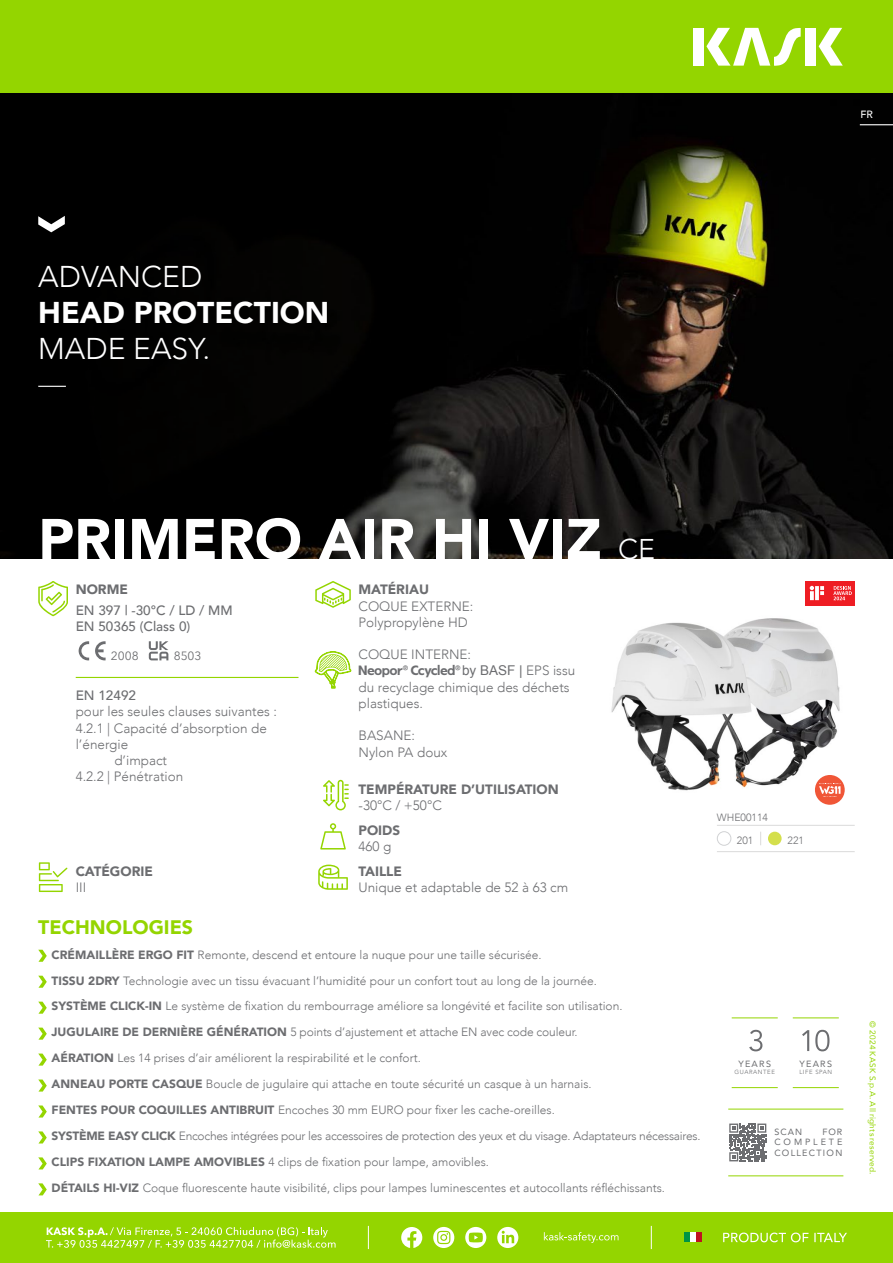
<style>
.page{position:relative;width:893px;height:1263px;background:#fff}
.page>*{position:absolute;margin:0;border:0;box-sizing:border-box;transform-origin:0 0}
.t1{font:900 57px "Avenir";color:#fff}
.t2{font:300 30px "Avenir";color:#fff}
.t3{font:900 30px "Avenir";color:#fff}
.t4{font:900 19.5px "Avenir";color:#94d500}
.t5{font:300 13.5px/16.2px "Avenir";color:#6c6d70}
.t6{font:900 13.5px "Avenir";color:#6c6d70}
.t7{font:500 13.5px/16.2px "Avenir";color:#6c6d70}
.t8{font:13.5px "VVDS Fifties Exp Med";color:#6c6d70;scale:1.05 1}
.t9{font:300 12px/26px "Avenir";color:#6c6d70}
.t10{font:300 12px "Avenir";letter-spacing:-.02em;color:#6c6d70}
.t11{font:12px "Avenir Next";color:#6c6d70}
.t12{font:300 10.5px "Avenir";color:#6c6d70}
.t13{font:500 10.5px "Avenir";color:#fff}
.t14{font:9px/10.8px "Avenir";letter-spacing:.14em;color:#6c6d70;text-align:justify}
.t15{font:8.25px "Avenir";letter-spacing:.025em;color:#94d500}
.t16{font:300 6px "Avenir";letter-spacing:.1em;color:#6c6d70}
.s1{font-weight:300;font-size:28.5px}
.s2{font-family:"Arial"}
.s3{font-family:"Avenir";font-weight:300}
.s4{font-weight:900}
</style>
<div class="page">
<div style="left:0;top:1212px;width:893px;height:51px;background:#94d500"></div>
<div style="left:0;top:0;width:893px;height:94px;background:#94d500"></div>
<div style="left:693px;top:28px;width:11px;height:38px;background:#fff"></div>
<div style="left:805px;top:28px;width:11px;height:38px;background:#fff"></div>
<svg style="left:819px;top:28px;width:24px;height:38px"></svg>
<svg style="left:706px;top:28px;width:95px;height:38px"></svg>
<svg style="left:368px;top:1226px;width:1px;height:23px"></svg>
<svg style="left:651px;top:1226px;width:1px;height:23px"></svg>
<div style="left:684px;top:1233px;width:6px;height:9px;background:#009445"></div>
<div style="left:690px;top:1233px;width:6px;height:9px;background:#fff"></div>
<div style="left:696px;top:1233px;width:6px;height:9px;background:#bf1221"></div>
<svg style="left:723px;top:1232px;width:124px;height:10px"></svg>
<svg style="left:433px;top:1227px;width:21px;height:21px"></svg>
<svg style="left:465px;top:1227px;width:21px;height:21px"></svg>
<svg style="left:497px;top:1227px;width:21px;height:21px"></svg>
<svg style="left:401px;top:1227px;width:21px;height:21px"></svg>
<svg style="left:544px;top:1232px;width:74px;height:11px"></svg>
<svg style="left:46px;top:1227px;width:290px;height:21px"></svg>
<img style="left:611px;top:618px;width:234px;height:187px">
<img style="left:446px;top:94px;width:447px;height:465px">
<hr style="left:860px;top:124px;width:33px;height:1px;background:#fff">
<svg style="left:149px;top:641px;width:19px;height:19px"></svg>
<svg style="left:79px;top:641px;width:10px;height:19px"></svg>
<svg style="left:95px;top:641px;width:11px;height:19px"></svg>
<hr style="left:76px;top:677px;width:222px;height:1px;background:#94d500">
<svg style="left:38px;top:950px;width:9px;height:12px"></svg>
<svg style="left:38px;top:1079px;width:9px;height:12px"></svg>
<svg style="left:38px;top:1002px;width:9px;height:12px"></svg>
<svg style="left:38px;top:1183px;width:9px;height:12px"></svg>
<svg style="left:38px;top:1131px;width:9px;height:12px"></svg>
<svg style="left:38px;top:976px;width:9px;height:12px"></svg>
<svg style="left:38px;top:1027px;width:9px;height:13px"></svg>
<svg style="left:38px;top:1105px;width:9px;height:12px"></svg>
<div style="left:0;top:94px;width:446px;height:465px;background:#000"></div>
<svg style="left:38px;top:216px;width:27px;height:16px"></svg>
<svg style="left:38px;top:386px;width:28px;height:1px"></svg>
<svg style="left:38px;top:1053px;width:9px;height:12px"></svg>
<svg style="left:38px;top:1157px;width:9px;height:12px"></svg>
<svg style="left:749px;top:1030px;width:13px;height:21px"></svg>
<hr style="left:732px;top:1017px;width:46px;height:1px;background:#94d500">
<hr style="left:732px;top:1087px;width:46px;height:1px;background:#94d500">
<hr style="left:793px;top:1017px;width:46px;height:1px;background:#94d500">
<hr style="left:793px;top:1087px;width:46px;height:1px;background:#94d500">
<svg style="left:815px;top:1030px;width:14px;height:21px"></svg>
<svg style="left:802px;top:1030px;width:7px;height:21px"></svg>
<hr style="left:728px;top:1109px;width:115px;height:1px;background:#94d500">
<hr style="left:728px;top:1175px;width:115px;height:1px;background:#94d500">
<svg style="left:729px;top:1123px;width:37px;height:38px"></svg>
<div style="left:717px;top:831px;width:14px;height:15px;border:1px solid #d1d2d4;border-radius:50%"></div>
<div style="left:768px;top:832px;width:14px;height:13px;background:#d4df4c;border-radius:50%"></div>
<hr style="left:717px;top:825px;width:138px;height:1px;background:#dadada">
<hr style="left:717px;top:851px;width:138px;height:1px;background:#dadada">
<svg style="left:760px;top:832px;width:1px;height:13px"></svg>
<svg style="left:318px;top:865px;width:30px;height:25px"></svg>
<svg style="left:38px;top:581px;width:30px;height:35px"></svg>
<svg style="left:315px;top:581px;width:36px;height:27px"></svg>
<svg style="left:320px;top:823px;width:26px;height:26px"></svg>
<svg style="left:39px;top:862px;width:28px;height:30px"></svg>
<svg style="left:323px;top:780px;width:26px;height:30px"></svg>
<div style="left:805px;top:581px;width:24px;height:24px;background:#ee1d23"></div>
<svg style="left:810px;top:586px;width:4px;height:14px"></svg>
<svg style="left:815px;top:586px;width:4px;height:14px"></svg>
<svg style="left:820px;top:586px;width:4px;height:9px"></svg>
<div style="left:830px;top:581px;width:25px;height:24px;background:#ee1d23"></div>
<svg style="left:833px;top:586px;width:19px;height:14px"></svg>
<div style="left:815px;top:775px;width:30px;height:30px;background:#f05637;border-radius:50%"></div>
<svg style="left:819px;top:783px;width:22px;height:14px"></svg>
<svg style="left:314px;top:651px;width:38px;height:38px"></svg>
<h2 class="t2" style="left:38px;top:259px;width:165px">ADVANCED</h2>
<h2 class="t3" style="left:38px;top:287px;width:293px">HEAD PROTECTION</h2>
<h2 class="t2" style="left:38px;top:331px;width:174px">MADE EASY.</h2>
<p class="t13" style="left:860px;top:105px;width:14px">FR</p>
<h1 class="t1" style="left:38px;top:491px;width:618px">PRIMERO AIR HI VIZ <span class="s1">CE</span></h1>
<p class="t6" style="left:76px;top:578px;width:54px">NORME</p>
<p class="t7" style="left:76px;top:601px;width:158px">EN 397 | -30°C / LD / MM<br>EN 50365 (Class 0)</p>
<p class="t11" style="left:111px;top:646px;width:29px">2008</p>
<p class="t11" style="left:174px;top:646px;width:29px">8503</p>
<p class="t7" style="left:76px;top:687px;width:62px">EN 12492</p>
<p class="t5" style="left:76px;top:704px;width:203px">pour les seules clauses suivantes :</p>
<p class="t5" style="left:76px;top:720px;width:193px">4.2.1 | Capacité d’absorption de</p>
<p class="t5" style="left:76px;top:736px;width:54px">l’énergie</p>
<p class="t5" style="left:114px;top:752px;width:54px">d’impact</p>
<p class="t5" style="left:76px;top:768px;width:109px">4.2.2 | Pénétration</p>
<p class="t6" style="left:76px;top:859px;width:79px">CATÉGORIE</p>
<p class="t5" style="left:76px;top:879px;width:12px">III</p>
<h3 class="t4" style="left:38px;top:910px;width:156px">TECHNOLOGIES</h3>
<p class="t6" style="left:359px;top:578px;width:72px">MATÉRIAU</p>
<p class="t5" style="left:359px;top:598px;width:116px">COQUE EXTERNE:<br>Polypropylène HD</p>
<p class="t5" style="left:359px;top:646px;width:114px">COQUE INTERNE:</p>
<p class="t8" style="left:359px;top:663px;width:208px">Neopor<sup>®</sup> Ccycled<sup>®</sup> <span class="s2">by BASF |</span> <span class="s3">EPS issu</span></p>
<p class="t5" style="left:359px;top:679px;width:213px">du recyclage chimique des déchets plastiques.</p>
<p class="t5" style="left:359px;top:727px;width:90px">BASANE:<br>Nylon PA doux</p>
<p class="t6" style="left:358px;top:778px;width:202px">TEMPÉRATURE D’UTILISATION</p>
<p class="t5" style="left:358px;top:798px;width:85px">-30°C / +50°C</p>
<p class="t6" style="left:359px;top:819px;width:43px">POIDS</p>
<p class="t5" style="left:359px;top:838px;width:34px">460 g</p>
<p class="t6" style="left:359px;top:859px;width:45px">TAILLE</p>
<p class="t5" style="left:359px;top:879px;width:211px">Unique et adaptable de 52 à 63 cm</p>
<p class="t9" style="left:52px;top:941px;width:547px"><span class="s4">CRÉMAILLÈRE ERGO FIT</span> Remonte, descend et entoure la nuque pour une taille sécurisée.<br><span class="s4">TISSU 2DRY</span> Technologie avec un tissu évacuant l’humidité pour un confort tout au long de la journée.</p>
<p class="t9" style="left:52px;top:993px;width:572px"><span class="s4">SYSTÈME CLICK-IN</span> Le système de fixation du rembourrage améliore sa longévité et facilite son utilisation.</p>
<p class="t9" style="left:52px;top:1019px;width:527px"><span class="s4">JUGULAIRE DE DERNIÈRE GÉNÉRATION</span> 5 points d’ajustement et attache EN avec code couleur.</p>
<p class="t9" style="left:52px;top:1045px;width:371px"><span class="s4">AÉRATION</span> Les 14 prises d’air améliorent la respirabilité et le confort.</p>
<p class="t9" style="left:52px;top:1071px;width:542px"><span class="s4">ANNEAU PORTE CASQUE</span> Boucle de jugulaire qui attache en toute sécurité un casque à un harnais.</p>
<p class="t9" style="left:52px;top:1097px;width:505px"><span class="s4">FENTES POUR COQUILLES ANTIBRUIT</span> Encoches 30 mm EURO pour fixer les cache-oreilles.</p>
<p class="t10" style="left:52px;top:1129px;width:650px"><span class="s4">SYSTÈME EASY CLICK</span> Encoches intégrées pour les accessoires de protection des yeux et du visage. Adaptateurs nécessaires.</p>
<p class="t9" style="left:52px;top:1149px;width:439px"><span class="s4">CLIPS FIXATION LAMPE AMOVIBLES</span> 4 clips de fixation pour lampe, amovibles.</p>
<p class="t9" style="left:52px;top:1175px;width:615px"><span class="s4">DÉTAILS HI-VIZ</span> Coque fluorescente haute visibilité, clips pour lampes luminescentes et autocollants réfléchissants.</p>
<p class="t12" style="left:717px;top:811px;width:53px">WHE00114</p>
<p class="t12" style="left:737px;top:834px;width:18px">201</p>
<p class="t12" style="left:788px;top:834px;width:18px">221</p>
<p class="t14" style="left:738px;top:1058px;width:34px">YEARS</p>
<p class="t16" style="left:734px;top:1068px;width:42px">GUARANTEE</p>
<p class="t14" style="left:799px;top:1058px;width:34px">YEARS</p>
<p class="t16" style="left:799px;top:1068px;width:34px">LIFE SPAN</p>
<p class="t14" style="left:774px;top:1126px;width:29px">SCAN</p>
<p class="t14" style="left:774px;top:1126px;width:69px;text-indent:48px">FOR COMPLETE COLLECTION</p>
<p class="t15" style="left:879px;top:1021px;width:155px;rotate:90deg">© 2024 KASK S.p.A. All rights reserved.</p>
</div>
